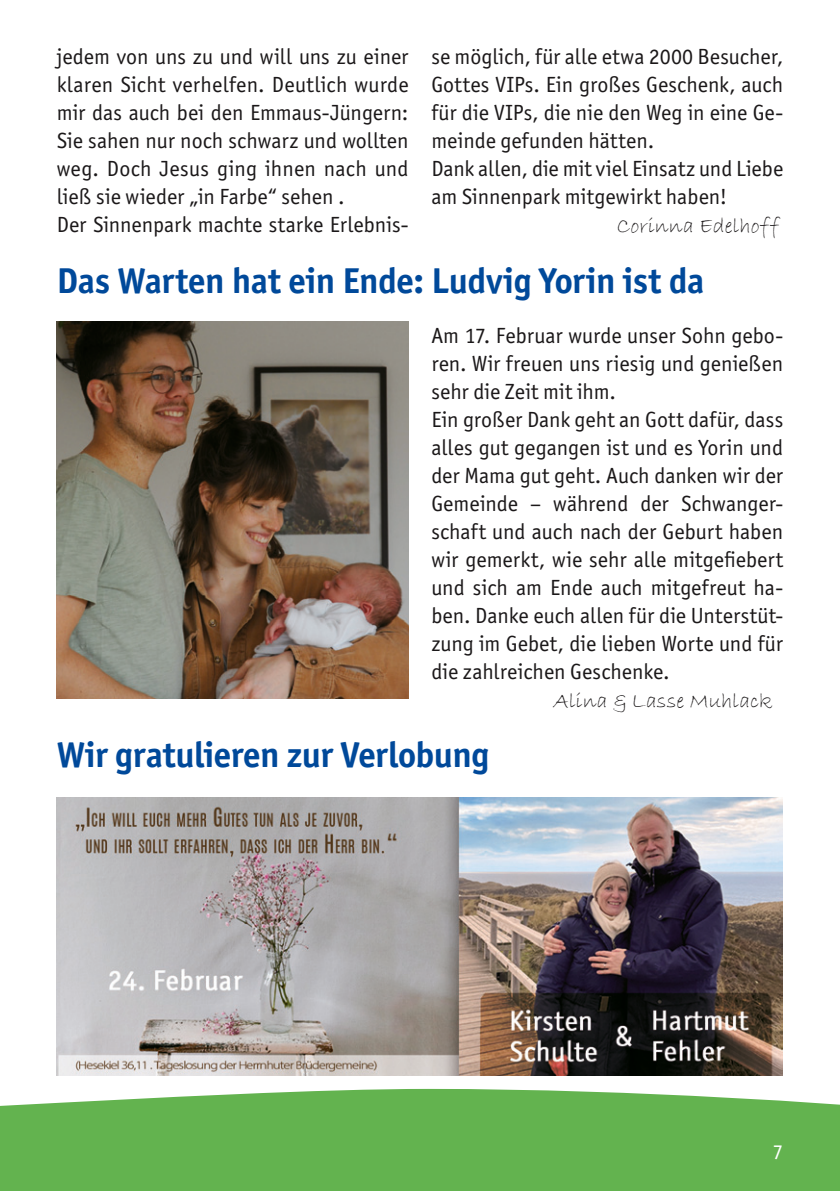
<style>
.page{position:relative;width:840px;height:1191px;background:#fff}
.page>*{position:absolute;margin:0;border:0;box-sizing:border-box;transform-origin:0 0}
.t1{font:700 36px "Officina Sans ITC Pro";letter-spacing:-.01em;color:#00499a}
.t2{font:22px/28px "Officina Sans ITC Pro";color:#1b1819}
.t3{font:22px "Bradley Hand ITC";letter-spacing:.005em;color:#1b1819}
.t4{font:21px "Officina Sans ITC Pro";color:#fff}
</style>
<div class="page">
<div style="left:0;top:1089px;width:839px;height:102px;background:#63b34f"></div>
<img style="left:57px;top:797px;width:725px;height:278px">
<img style="left:57px;top:321px;width:351px;height:377px">
<p class="t2" style="left:57px;top:42px;width:353px">jedem von uns zu und will uns zu einer klaren Sicht verhelfen. Deutlich wurde mir das auch bei den Emmaus-Jüngern:<br>Sie sahen nur noch schwarz und wollten weg. Doch Jesus ging ihnen nach und ließ sie wieder „in Farbe“ sehen .<br>Der Sinnenpark machte starke Erlebnis-</p>
<p class="t2" style="left:431px;top:42px;width:353px">se möglich, für alle etwa 2000 Besucher, Gottes VIPs. Ein großes Geschenk, auch für die VIPs, die nie den Weg in eine Ge&shy;meinde gefunden hätten.<br>Dank allen, die mit viel Einsatz und Liebe am Sinnenpark mitgewirkt haben!</p>
<p class="t3" style="left:616px;top:212px;width:163px">Corinna Edelhoff</p>
<h1 class="t1" style="left:57px;top:258px;width:648px">Das Warten hat ein Ende: Ludvig Yorin ist da</h1>
<p class="t2" style="left:431px;top:322px;width:353px">Am 17. Februar wurde unser Sohn gebo&shy;ren. Wir freuen uns riesig und genießen sehr die Zeit mit ihm.<br>Ein großer Dank geht an Gott dafür, dass alles gut gegangen ist und es Yorin und der Mama gut geht. Auch danken wir der Gemeinde – während der Schwanger&shy;schaft und auch nach der Geburt haben wir gemerkt, wie sehr alle mitgefiebert und sich am Ende auch mitgefreut ha&shy;ben. Danke euch allen für die Unterstüt&shy;zung im Gebet, die lieben Worte und für die zahlreichen Geschenke.</p>
<p class="t3" style="left:553px;top:687px;width:220px">Alina &amp; Lasse Muhlack</p>
<h1 class="t1" style="left:57px;top:732px;width:434px">Wir gratulieren zur Verlobung</h1>
<p class="t4" style="left:772px;top:1139px;width:12px">7</p>
</div>
